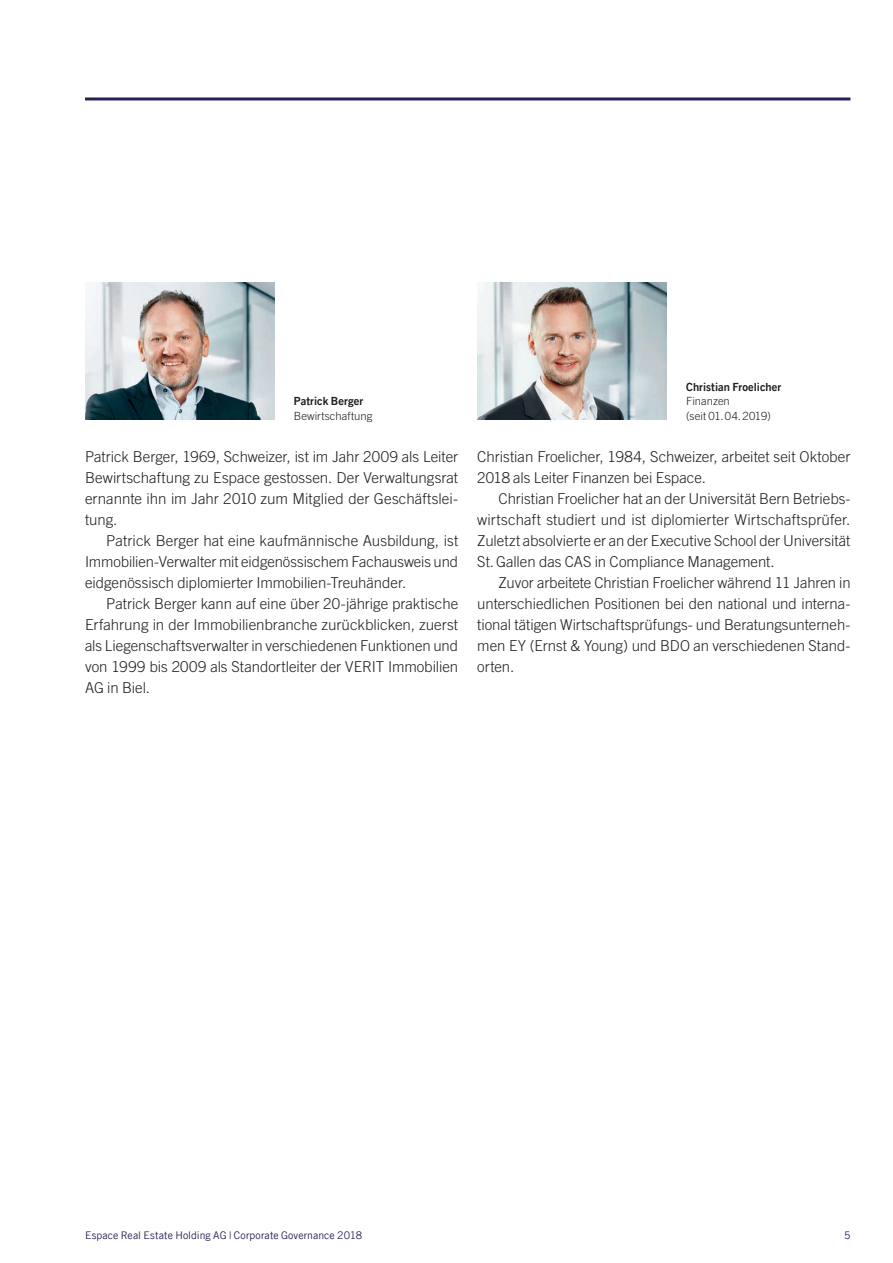
<style>
.page{position:relative;width:893px;height:1263px;background:#fff}
.page>*{position:absolute;margin:0;border:0;box-sizing:border-box;transform-origin:0 0}
.t1{font:300 15px/21px "Trade Gothic LT Com";color:#231f20;text-align:justify}
.t2{font:300 11.25px/14.2px "Trade Gothic LT Com";letter-spacing:.005em;color:#231f20}
.t3{font:11.25px "Trade Gothic LT Com Bd 2";letter-spacing:.005em;color:#231f20}
.t4{font:10.5px "Trade Gothic LT Com";letter-spacing:.005em;color:#262255}
</style>
<div class="page">
<hr style="left:85px;top:97px;width:765px;height:3px;background:#262255">
<img style="left:85px;top:283px;width:189px;height:137px">
<img style="left:477px;top:283px;width:189px;height:137px">
<p class="t3" style="left:294px;top:394px;width:71px">Patrick Berger</p>
<p class="t2" style="left:294px;top:408px;width:80px">Bewirtschaftung</p>
<p class="t1" style="left:85px;top:446px;width:375px">Patrick Berger, 1969, Schweizer, ist im Jahr 2009 als Leiter Bewirtschaftung zu Espace gestossen. Der Verwaltungsrat ernannte ihn im Jahr 2010 zum Mitglied der Geschäftslei&shy;tung.</p>
<p class="t1" style="left:85px;top:530px;width:375px;text-indent:21px">Patrick Berger hat eine kaufmännische Ausbildung, ist Immobilien-Verwalter mit eidgenössischem Fachausweis und eidgenössisch diplomierter Immobilien-Treuhänder.</p>
<p class="t1" style="left:85px;top:593px;width:375px;text-indent:21px">Patrick Berger kann auf eine über 20-jährige praktische Erfahrung in der Immobilienbranche zurückblicken, zuerst als Liegenschaftsverwalter in verschiedenen Funktionen und von 1999 bis 2009 als Standortleiter der VERIT Immobilien AG in Biel.</p>
<p class="t3" style="left:686px;top:380px;width:97px">Christian Froelicher</p>
<p class="t2" style="left:686px;top:394px;width:86px">Finanzen<br>(seit 01.04.2019)</p>
<p class="t1" style="left:477px;top:446px;width:375px">Christian Froelicher, 1984, Schweizer, arbeitet seit Oktober<br>2018 als Leiter Finanzen bei Espace.</p>
<p class="t1" style="left:477px;top:488px;width:375px;text-indent:21px">Christian Froelicher hat an der Universität Bern Betriebs&shy;wirtschaft studiert und ist diplomierter Wirtschaftsprüfer.<br>Zuletzt absolvierte er an der Executive School der Universität St.Gallen das CAS in Compliance Management.</p>
<p class="t1" style="left:477px;top:572px;width:375px;text-indent:21px">Zuvor arbeitete Christian Froelicher während 11 Jahren in unterschiedlichen Positionen bei den national und interna&shy;tional tätigen Wirtschaftsprüfungs- und Beratungsunterneh&shy;men EY (Ernst &amp; Young) und BDO an verschiedenen Stand&shy;orten.</p>
<p class="t4" style="left:85px;top:1229px;width:279px">Espace Real Estate Holding AG | Corporate Governance 2018</p>
<p class="t4" style="left:844px;top:1229px;width:8px">5</p>
</div>
